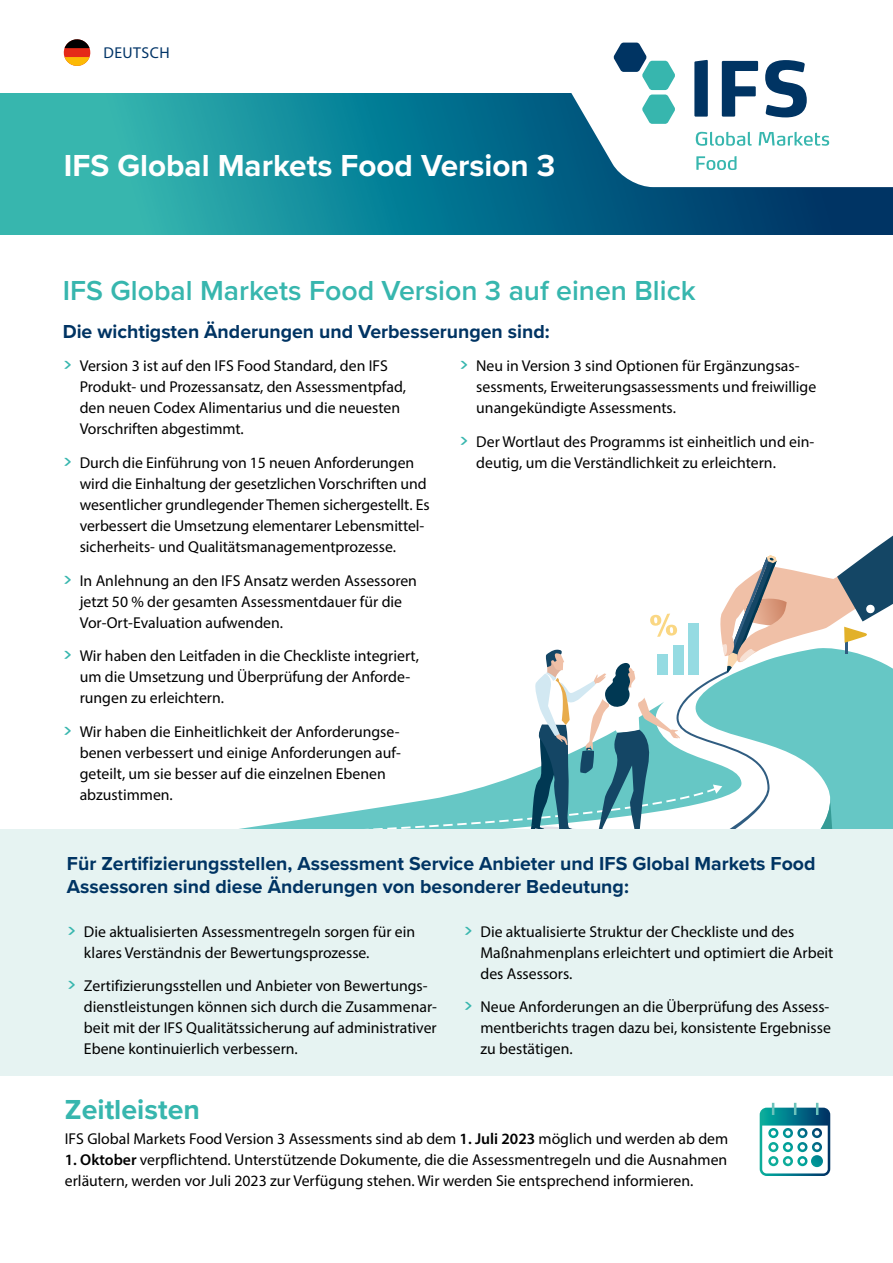
<style>
.page{position:relative;width:893px;height:1263px;background:#fff}
.page>*{position:absolute;margin:0;border:0;box-sizing:border-box;transform-origin:0 0}
.t1{font:700 31.5px "Proxima Nova";color:#fff}
.t2{font:600 28.5px "Proxima Nova";color:#37b6ae}
.t3{font:700 28.5px "Proxima Nova";color:#37b6ae}
.t4{font:700 19.5px/22.5px "Proxima Nova";color:#003463}
.t5{font:15.75px/21px "Myriad Pro";color:#000}
.t6{font:15.75px "Myriad Pro";letter-spacing:.03em;color:#003467}
.s1{font-family:"Neo Sans Medium TR";color:#37b6ae}
.s2{font-weight:600}
</style>
<div class="page">
<svg style="left:0;top:94px;width:893px;height:141px;background:#168697"></svg>
<svg style="left:531px;top:42px;width:362px;height:145px"></svg>
<svg style="left:694px;top:60px;width:113px;height:57px"></svg>
<svg style="left:614px;top:43px;width:61px;height:81px"></svg>
<svg style="left:696px;top:156px;width:40px;height:14px"></svg>
<svg style="left:696px;top:132px;width:133px;height:14px"></svg>
<svg style="left:63px;top:39px;width:28px;height:27px"></svg>
<svg style="left:239px;top:815px;width:92px;height:14px"></svg>
<svg style="left:331px;top:535px;width:562px;height:294px"></svg>
<div style="left:0;top:829px;width:893px;height:247px;background:#e6f3f2"></div>
<svg style="left:760px;top:1103px;width:70px;height:73px"></svg>
<p class="t6" style="left:103px;top:43px;width:68px">DEUTSCH</p>
<h1 class="t1" style="left:64px;top:147px;width:493px">IFS Global Markets Food Version 3</h1>
<h2 class="t2" style="left:63px;top:274px;width:635px">IFS Global Markets Food Version 3 auf einen Blick</h2>
<p class="t4" style="left:63px;top:320px;width:488px">Die wichtigsten Änderungen und Verbesserungen sind:</p>
<p class="t5" style="left:80px;top:355px;width:328px;text-indent:-17px"><span class="s1">&gt;</span> Version 3 ist auf den IFS Food Standard, den IFS Produkt- und Prozessansatz, den Assessmentpfad, den neuen Codex Alimentarius und die neuesten Vorschriften abgestimmt.</p>
<p class="t5" style="left:80px;top:452px;width:351px;text-indent:-17px"><span class="s1">&gt;</span> Durch die Einführung von 15 neuen Anforderungen wird die Einhaltung der gesetzlichen Vorschriften und wesentlicher grundlegender Themen sichergestellt. Es verbessert die Umsetzung elementarer Lebensmittel&shy;sicherheits- und Qualitätsmanagementprozesse.</p>
<p class="t5" style="left:80px;top:570px;width:339px;text-indent:-17px"><span class="s1">&gt;</span> In Anlehnung an den IFS Ansatz werden Assessoren jetzt 50 % der gesamten Assessmentdauer für die<br>Vor-Ort-Evaluation aufwenden.</p>
<p class="t5" style="left:80px;top:645px;width:341px;text-indent:-17px"><span class="s1">&gt;</span> Wir haben den Leitfaden in die Checkliste integriert, um die Umsetzung und Überprüfung der Anforde&shy;rungen zu erleichtern.</p>
<p class="t5" style="left:80px;top:721px;width:323px;text-indent:-17px"><span class="s1">&gt;</span> Wir haben die Einheitlichkeit der Anforderungse&shy;benen verbessert und einige Anforderungen auf&shy;geteilt, um sie besser auf die einzelnen Ebenen abzustimmen.</p>
<p class="t5" style="left:476px;top:355px;width:341px;text-indent:-17px"><span class="s1">&gt;</span> Neu in Version 3 sind Optionen für Ergänzungsas&shy;sessments, Erweiterungsassessments und freiwillige unangekündigte Assessments.</p>
<p class="t5" style="left:476px;top:431px;width:340px;text-indent:-17px"><span class="s1">&gt;</span> Der Wortlaut des Programms ist einheitlich und ein&shy;deutig, um die Verständlichkeit zu erleichtern.</p>
<p class="t4" style="left:67px;top:853px;width:750px">Für Zertifizierungsstellen, Assessment Service Anbieter und IFS Global Markets Food<br>Assessoren sind diese Änderungen von besonderer Bedeutung:</p>
<p class="t5" style="left:84px;top:921px;width:333px;text-indent:-17px"><span class="s1">&gt;</span> Die aktualisierten Assessmentregeln sorgen für ein klares Verständnis der Bewertungsprozesse.</p>
<p class="t5" style="left:84px;top:975px;width:354px;text-indent:-17px"><span class="s1">&gt;</span> Zertifizierungsstellen und Anbieter von Bewertungs&shy;dienstleistungen können sich durch die Zusammenar&shy;beit mit der IFS Qualitätssicherung auf administrativer Ebene kontinuierlich verbessern.</p>
<p class="t5" style="left:480px;top:921px;width:354px;text-indent:-17px"><span class="s1">&gt;</span> Die aktualisierte Struktur der Checkliste und des<br>Maßnahmenplans erleichtert und optimiert die Arbeit des Assessors.</p>
<p class="t5" style="left:480px;top:996px;width:352px;text-align:justify;text-indent:-17px"><span class="s1">&gt;</span> Neue Anforderungen an die Überprüfung des Assess&shy;mentberichts tragen dazu bei, konsistente Ergebnisse zu bestätigen.</p>
<h2 class="t3" style="left:65px;top:1092px;width:137px">Zeitleisten</h2>
<p class="t5" style="left:65px;top:1128px;width:665px">IFS Global Markets Food Version 3 Assessments sind ab dem <span class="s2">1. Juli 2023</span> möglich und werden ab dem</p>
<p class="t5" style="left:65px;top:1149px;width:664px"><span class="s2">1. Oktober</span> verpflichtend. Unterstützende Dokumente, die die Assessmentregeln und die Ausnahmen erläutern, werden vor Juli 2023 zur Verfügung stehen. Wir werden Sie entsprechend informieren.</p>
</div>
